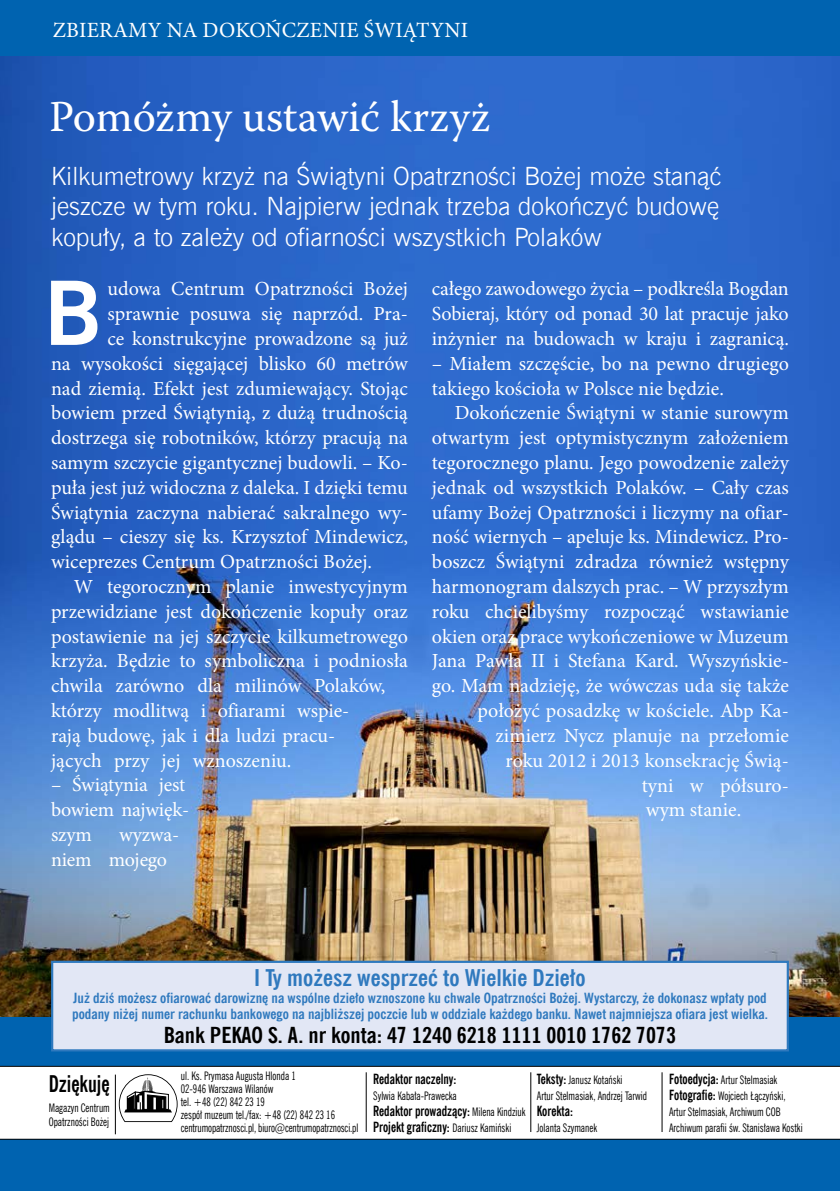
<style>
.page{position:relative;width:840px;height:1191px;background:#fff}
.page>*{position:absolute;margin:0;border:0;box-sizing:border-box;transform-origin:0 0}
.t1{font:88.2px "News Goth EU Bold";color:#fff}
.t2{font:44px "Warnock Pro";color:#fff}
.t3{font:25.2px/30.2px "News Goth Lt EU Normal";color:#fff;text-align:justify}
.t4{font:23px "News Goth Cn EU Bold";color:#2f79be;scale:1.05 1}
.t5{font:23px "News Goth Cn EU Bold";color:#000;scale:.87 1}
.t6{font:22px "News Goth Cn EU Bold";color:#000;scale:1.05 1}
.t7{font:21.8px "Minion Pro";letter-spacing:.01em;color:#fff}
.t8{font:20px/24.8px "Minion Pro";letter-spacing:-.005em;color:#fff}
.t9{font:14px/16px "News Goth Cn EU Bold";color:#2f79be;scale:1.05 1}
.t10{font:14px/16px "News Goth Cn EU Bold";color:#000;scale:.87 1}
.t11{font:11.8px/16px "News Goth Cn EU Normal";color:#000;scale:.87 1}
.s1{font-family:"News Goth Cn EU Normal";font-size:11.8px}
.s2{font-family:"News Goth Cn EU Bold";font-size:14px}
</style>
<div class="page">
<div style="left:0;top:988px;width:839px;height:203px;background:#0063b0"></div>
<img style="left:0;top:56px;width:839px;height:960px">
<div style="left:0;top:0;width:839px;height:56px;background:#0063b0"></div>
<div style="left:51px;top:960px;width:737px;height:91px;background:#e2e7f5;border:2px solid #2f79be"></div>
<div style="left:0;top:1066px;width:839px;height:73px;background:#fff"></div>
<hr style="left:530px;top:1072px;width:1px;height:60px;background:#000">
<hr style="left:115px;top:1074px;width:1px;height:60px;background:#000">
<hr style="left:661px;top:1072px;width:1px;height:60px;background:#000">
<svg style="left:119px;top:1074px;width:58px;height:48px;background:#b1b1b1"></svg>
<hr style="left:365px;top:1072px;width:1px;height:60px;background:#000">
<p class="t7" style="left:53px;top:16px;width:166px">Zbieramy na doko</p>
<p class="t7" style="left:265px;top:16px;width:204px">ńczenie świątyni</p>
<h2 class="t2" style="left:49px;top:90px;width:442px">Pomóżmy ustawić krzyż</h2>
<p class="t3" style="left:51px;top:161px;width:671px">Kilkumetrowy krzyż na Świątyni Opatrzności Bożej może stanąć jeszcze w tym roku. Najpierw jednak trzeba dokończyć budowę kopuły, a to zależy od ofiarności wszystkich Polaków</p>
<h1 class="t1" style="left:44px;top:258px;width:60px">B</h1>
<p class="t8" style="left:107px;top:276px;width:302px">udowa Centrum Opatrzności Bożej</p>
<p class="t8" style="left:107px;top:301px;width:302px">sprawnie posuwa się naprzód. Pra-</p>
<p class="t8" style="left:107px;top:326px;width:302px">ce konstrukcyjne prowadzone są już</p>
<p class="t8" style="left:51px;top:351px;width:358px">na wysokości sięgającej blisko 60 metrów</p>
<p class="t8" style="left:51px;top:376px;width:358px">nad ziemią. Efekt jest zdumiewający. Stojąc</p>
<p class="t8" style="left:51px;top:400px;width:358px">bowiem przed Świątynią, z dużą trudnością</p>
<p class="t8" style="left:51px;top:425px;width:358px">dostrzega się robotników, którzy pracują na</p>
<p class="t8" style="left:51px;top:450px;width:358px">samym szczycie gigantycznej budowli. – Ko-</p>
<p class="t8" style="left:51px;top:475px;width:358px">puła jest już widoczna z daleka. I dzięki temu</p>
<p class="t8" style="left:51px;top:500px;width:358px">Świątynia zaczyna nabierać sakralnego wy-</p>
<p class="t8" style="left:51px;top:524px;width:358px">glądu – cieszy się ks. Krzysztof Mindewicz,</p>
<p class="t8" style="left:51px;top:549px;width:322px">wiceprezes Centrum Opatrzności Bożej.</p>
<p class="t8" style="left:74px;top:574px;width:335px">W tegorocznym planie inwestycyjnym</p>
<p class="t8" style="left:51px;top:599px;width:358px">przewidziane jest dokończenie kopuły oraz</p>
<p class="t8" style="left:51px;top:624px;width:358px">postawienie na jej szczycie kilkumetrowego</p>
<p class="t8" style="left:51px;top:648px;width:358px">krzyża. Będzie to symboliczna i podniosła</p>
<p class="t8" style="left:51px;top:673px;width:336px">chwila zarówno dla milinów Polaków,</p>
<p class="t8" style="left:51px;top:698px;width:299px">którzy modlitwą i ofiarami wspie-</p>
<p class="t8" style="left:51px;top:723px;width:285px">rają budowę, jak i dla ludzi pracu-</p>
<p class="t8" style="left:51px;top:748px;width:241px">jących przy jej wznoszeniu.</p>
<p class="t8" style="left:51px;top:772px;width:139px">– Świątynia jest bowiem najwięk&shy;szym</p>
<p class="t8" style="left:51px;top:822px;width:130px;text-indent:68px">wyzwa&shy;niem mojego</p>
<p class="t8" style="left:432px;top:277px;width:358px;text-align:justify">całego zawodowego życia – podkreśla Bogdan Sobieraj, który od ponad 30 lat pracuje jako inżynier na budowach w kraju i zagranicą.</p>
<p class="t8" style="left:432px;top:351px;width:358px">– Miałem szczęście, bo na pewno drugiego takiego kościoła w Polsce nie będzie.</p>
<p class="t8" style="left:454px;top:401px;width:335px">Dokończenie Świątyni w stanie surowym</p>
<p class="t8" style="left:432px;top:425px;width:358px">otwartym jest optymistycznym założeniem</p>
<p class="t8" style="left:432px;top:450px;width:358px">tegorocznego planu. Jego powodzenie zależy</p>
<p class="t8" style="left:432px;top:475px;width:358px">jednak od wszystkich Polaków. – Cały czas</p>
<p class="t8" style="left:432px;top:500px;width:358px">ufamy Bożej Opatrzności i liczymy na ofiar-</p>
<p class="t8" style="left:432px;top:525px;width:358px">ność wiernych – apeluje ks. Mindewicz. Pro-</p>
<p class="t8" style="left:432px;top:549px;width:358px">boszcz Świątyni zdradza również wstępny</p>
<p class="t8" style="left:432px;top:574px;width:358px">harmonogram dalszych prac. – W przyszłym</p>
<p class="t8" style="left:432px;top:599px;width:358px">roku chcielibyśmy rozpocząć wstawianie</p>
<p class="t8" style="left:432px;top:624px;width:358px">okien oraz prace wykończeniowe w Muzeum</p>
<p class="t8" style="left:432px;top:649px;width:358px">Jana Pawła II i Stefana Kard. Wyszyńskie-</p>
<p class="t8" style="left:432px;top:673px;width:358px">go. Mam nadzieję, że wówczas uda się także</p>
<p class="t8" style="left:477px;top:698px;width:312px">położyć posadzkę w kościele. Abp Ka-</p>
<p class="t8" style="left:495px;top:723px;width:295px">zimierz Nycz planuje na przełomie</p>
<p class="t8" style="left:505px;top:748px;width:285px">roku 2012 i 2013 konsekrację Świą-</p>
<p class="t8" style="left:641px;top:773px;width:149px">tyni w półsuro-</p>
<p class="t8" style="left:645px;top:797px;width:97px">wym stanie.</p>
<p class="t4" style="left:254px;top:963px;width:317px">I Ty możesz wesprzeć to Wielkie Dzieło</p>
<p class="t9" style="left:72px;top:990px;width:663px">Już dziś możesz ofiarować darowiznę na wspólne dzieło wznoszone ku chwale Opatrzności Bożej. Wystarczy, że dokonasz wpłaty pod podany niżej numer rachunku bankowego na najbliższej poczcie lub w oddziale każdego banku. Nawet najmniejsza ofiara jest wielka.</p>
<p class="t6" style="left:164px;top:1021px;width:489px">Bank PEKAO S. A. nr konta: 47 1240 6218 1111 0010 1762 7073</p>
<p class="t10" style="left:373px;top:1071px;width:97px">Redaktor naczelny:</p>
<p class="t11" style="left:373px;top:1087px;width:97px">Sylwia Kabała-Prawecka</p>
<p class="t10" style="left:373px;top:1103px;width:176px">Redaktor prowadzący: <span class="s1">Milena Kindziuk<br></span>Projekt graficzny: <span class="s1">Dariusz Kamiński</span></p>
<p class="t11" style="left:181px;top:1070px;width:205px;line-height:12.8px">ul. Ks. Prymasa Augusta Hlonda 1<br>02-946 Warszawa Wilanów<br>tel. +48 (22) 842 23 19<br>zespół muzeum tel./fax: +48 (22) 842 23 16 centrumopatrznosci.pl, biuro@centrumopatrznosci.pl</p>
<p class="t5" style="left:49px;top:1069px;width:72px">Dziękuję</p>
<p class="t11" style="left:536px;top:1072px;width:128px"><span class="s2">Teksty:</span> Janusz Kotański<br>Artur Stelmasiak, Andrzej Tarwid</p>
<p class="t10" style="left:536px;top:1103px;width:43px">Korekta:</p>
<p class="t11" style="left:536px;top:1120px;width:71px">Jolanta Szymanek</p>
<p class="t11" style="left:668px;top:1072px;width:155px"><span class="s2">Fotoedycja:</span> Artur Stelmasiak <span class="s2">Fotografie:</span> Wojciech Łączyński, Artur Stelmasiak, Archiwum COB Archiwum parafii św. Stanisława Kostki</p>
<p class="t11" style="left:49px;top:1100px;width:72px;line-height:14px">Magazyn Centrum<br>Opatrzności Bożej</p>
</div>
